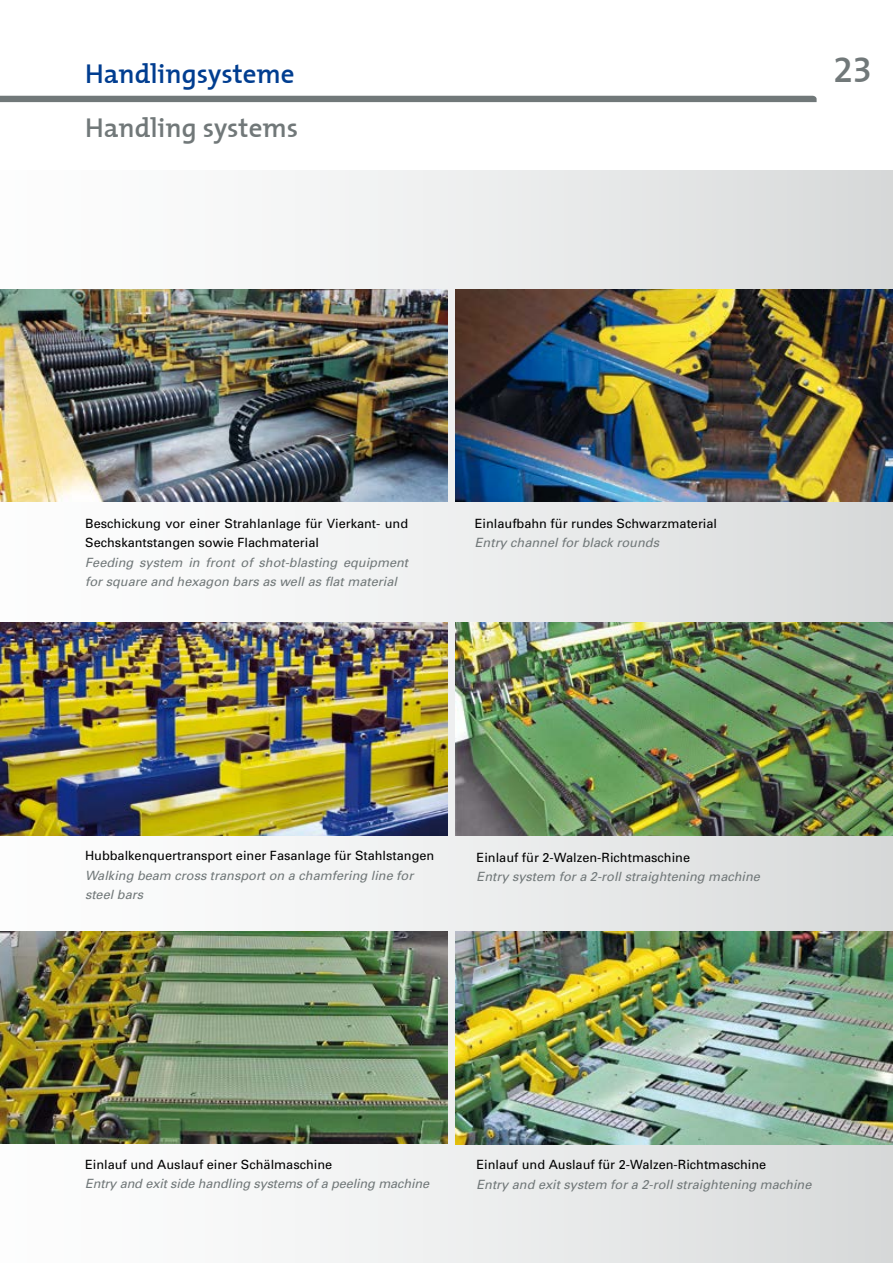
<style>
.page{position:relative;width:893px;height:1263px;background:#fff}
.page>*{position:absolute;margin:0;border:0;box-sizing:border-box;transform-origin:0 0}
.t1{font:35.7px "The Mix Semi Bold Expert";color:#717879}
.t2{font:27px "The Mix Semi Bold Plain";color:#003d90}
.t3{font:27px "The Mix Semi Bold Plain";color:#717879}
.t4{font:italic 12.75px/19.5px "Univers";color:#717879}
.t5{font:12.75px/19.5px "Univers";color:#000}
</style>
<div class="page">
<div style="left:0;top:96px;width:817px;height:6px;background:#717879"></div>
<div style="left:0;top:170px;width:893px;height:1093px;background:linear-gradient(to right,#fff,#d8dbdb)"></div>
<img style="left:455px;top:932px;width:438px;height:212px">
<img style="left:0;top:623px;width:448px;height:213px">
<img style="left:455px;top:623px;width:438px;height:213px">
<img style="left:0;top:931px;width:448px;height:213px">
<img style="left:0;top:289px;width:448px;height:213px">
<img style="left:455px;top:289px;width:438px;height:213px">
<h2 class="t2" style="left:85px;top:51px;width:211px">Handlingsysteme</h2>
<h2 class="t3" style="left:85px;top:105px;width:215px">Handling systems</h2>
<h1 class="t1" style="left:833px;top:41px;width:40px">23</h1>
<p class="t5" style="left:85px;top:513px;width:325px">Beschickung vor einer Strahlanlage für Vierkant- und<br>Sechskantstangen sowie Flachmaterial</p>
<p class="t4" style="left:85px;top:552px;width:324px">Feeding system in front of shot-blasting equipment for square and hexagon bars as well as flat material</p>
<p class="t5" style="left:475px;top:513px;width:244px">Einlaufbahn für rundes Schwarzmaterial</p>
<p class="t4" style="left:475px;top:533px;width:186px">Entry channel for black rounds</p>
<p class="t5" style="left:85px;top:846px;width:351px">Hubbalkenquertransport einer Fasanlage für Stahlstangen</p>
<p class="t4" style="left:85px;top:865px;width:330px">Walking beam cross transport on a chamfering line for steel bars</p>
<p class="t5" style="left:477px;top:847px;width:215px">Einlauf für 2-Walzen-Richtmaschine</p>
<p class="t4" style="left:477px;top:867px;width:285px">Entry system for a 2-roll straightening machine</p>
<p class="t5" style="left:85px;top:1154px;width:249px">Einlauf und Auslauf einer Schälmaschine</p>
<p class="t4" style="left:85px;top:1174px;width:346px">Entry and exit side handling systems of a peeling machine</p>
<p class="t5" style="left:476px;top:1155px;width:291px">Einlauf und Auslauf für 2-Walzen-Richtmaschine</p>
<p class="t4" style="left:476px;top:1174px;width:337px">Entry and exit system for a 2-roll straightening machine</p>
</div>
